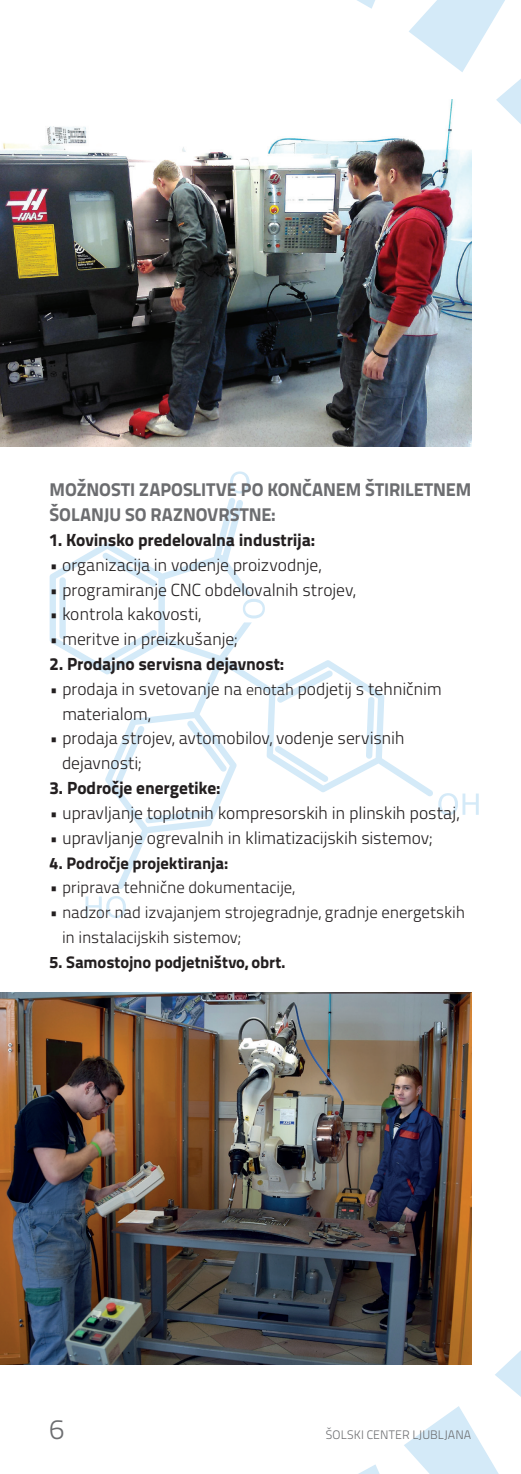
<style>
.page{position:relative;width:521px;height:1474px;background:#fff}
.page>*{position:absolute;margin:0;border:0;box-sizing:border-box;transform-origin:0 0}
.t1{font:28px "Titillium Text 22 L 250 wt";color:#6c6d70}
.t2{font:18.38px/24.8px "Titillium Text 22 L 999 wt";letter-spacing:-.005em;color:#6c6d70}
.t3{font:17.5px/24.8px "Titillium Text 22 L 250 wt";letter-spacing:-.01em;color:#231f20}
.t4{font:17.5px "Titillium Text 22 L 999 wt";letter-spacing:-.01em;color:#231f20}
.t5{font:16.62px/24.8px "Titillium Text 22 L 250 wt";letter-spacing:-.01em;color:#231f20}
.t6{font:16.62px "Titillium Text 22 L 999 wt";letter-spacing:-.005em;color:#231f20}
.t7{font:12.25px "Titillium Text 22 L 250 wt";letter-spacing:.005em;color:#6c6d70}
.s1{font-size:16.62px}
.s2{font-size:15.75px}
</style>
<div class="page">
<svg style="left:356px;top:0;width:165px;height:1473px"></svg>
<svg style="left:50px;top:471px;width:429px;height:447px"></svg>
<img style="left:0;top:992px;width:471px;height:372px">
<img style="left:0;top:99px;width:471px;height:347px">
<p class="t2" style="left:50px;top:476px;width:423px">MOŽNOSTI ZAPOSLITVE PO KONČANEM ŠTIRILETNEM<br>ŠOLANJU SO RAZNOVRSTNE:</p>
<p class="t4" style="left:50px;top:526px;width:267px">1. Kovinsko predelovalna industrija:</p>
<p class="t3" style="left:50px;top:551px;width:273px"><span class="s1">•</span> organizacija in vodenje proizvodnje,</p>
<p class="t3" style="left:50px;top:576px;width:308px"><span class="s1">•</span> programiranje CNC obdelovalnih strojev,</p>
<p class="t3" style="left:50px;top:601px;width:153px"><span class="s1">•</span> kontrola kakovosti,</p>
<p class="t3" style="left:50px;top:625px;width:189px"><span class="s1">•</span> meritve in preizkušanje;</p>
<p class="t4" style="left:50px;top:650px;width:236px">2. Prodajno servisna dejavnost:</p>
<p class="t3" style="left:62px;top:675px;width:381px;text-indent:-12px"><span class="s1">•</span> prodaja in svetovanje na <span class="s2">enotah</span> podjetij s tehničnim materialom,</p>
<p class="t3" style="left:62px;top:725px;width:344px;text-indent:-12px"><span class="s1">•</span> prodaja strojev, avtomobilov, vodenje servisnih dejavnosti;</p>
<p class="t4" style="left:50px;top:774px;width:172px">3. Področje energetike:</p>
<p class="t3" style="left:50px;top:799px;width:411px"><span class="s1">•</span> upravljanje toplotnih kompresorskih in plinskih postaj,</p>
<p class="t3" style="left:50px;top:824px;width:384px"><span class="s1">•</span> upravljanje ogrevalnih in klimatizacijskih sistemov;</p>
<p class="t6" style="left:50px;top:849px;width:180px">4. Področje projektiranja:</p>
<p class="t5" style="left:50px;top:874px;width:247px">• priprava tehnične dokumentacije,</p>
<p class="t5" style="left:62px;top:899px;width:405px;text-indent:-12px">• nadzor nad izvajanjem strojegradnje, gradnje energetskih in instalacijskih sistemov;</p>
<p class="t6" style="left:50px;top:948px;width:238px">5. Samostojno podjetništvo, obrt.</p>
<h1 class="t1" style="left:50px;top:1408px;width:16px">6</h1>
<p class="t7" style="left:326px;top:1425px;width:147px">ŠOLSKI CENTER LJUBLJANA</p>
</div>
